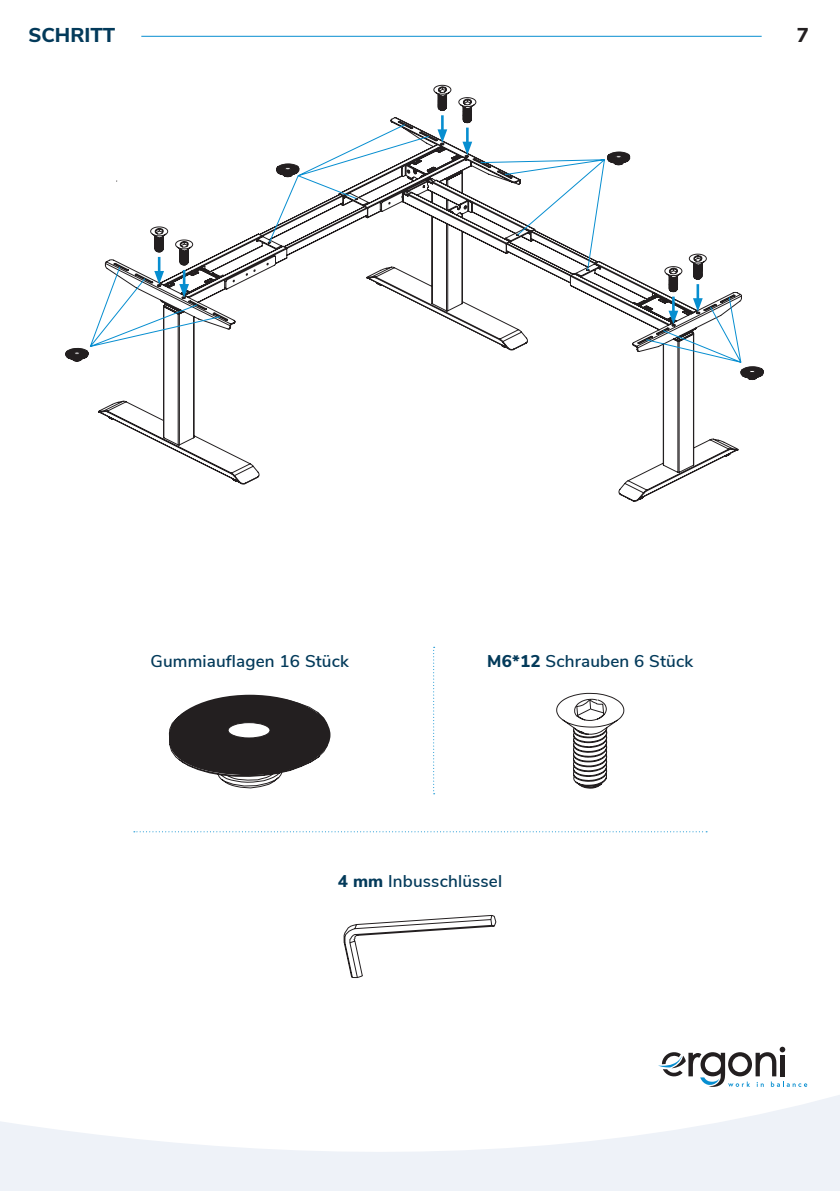
<style>
.page{position:relative;width:840px;height:1191px;background:#fff}
.page>*{position:absolute;margin:0;border:0;box-sizing:border-box;transform-origin:0 0}
.t1{font:800 20px "Nunito Sans";color:#033a5a}
.Kapitel_Nr{font:800 20px "Nunito Sans";color:#231f20}
.Beschreibungstext_8_5_Pt{font:600 17px "Nunito Sans";letter-spacing:.01em;color:#033a5a}
.s1{font-weight:800}
</style>
<div class="page">
<hr style="left:141px;top:36px;width:620px;height:1px;background:#078ed0">
<svg style="left:0;top:1083px;width:839px;height:108px;fill:#f4f7fa"></svg>
<svg style="left:658px;top:1046px;width:148px;height:41px"></svg>
<svg style="left:343px;top:915px;width:153px;height:63px"></svg>
<svg style="left:134px;top:831px;width:572px;height:1px"></svg>
<svg style="left:433px;top:647px;width:1px;height:147px"></svg>
<svg style="left:168px;top:694px;width:162px;height:94px"></svg>
<div style="left:228px;top:722px;width:42px;height:16px;background:#fff;border-radius:50%"></div>
<div style="left:228px;top:722px;width:42px;height:16px;border:1px solid #231f20;border-radius:50%"></div>
<svg style="left:556px;top:693px;width:68px;height:95px"></svg>
<svg style="left:98px;top:144px;width:641px;height:358px"></svg>
<svg style="left:458px;top:97px;width:172px;height:173px"></svg>
<svg style="left:645px;top:254px;width:118px;height:126px"></svg>
<svg style="left:65px;top:226px;width:155px;height:136px"></svg>
<svg style="left:269px;top:85px;width:182px;height:158px"></svg>
<p class="t1" style="left:28px;top:21px;width:88px">SCHRITT</p>
<p class="Kapitel_Nr" style="left:796px;top:21px;width:13px">7</p>
<p class="Beschreibungstext_8_5_Pt" style="left:150px;top:648px;width:200px">Gummiauflagen 16 Stück</p>
<p class="Beschreibungstext_8_5_Pt" style="left:487px;top:648px;width:207px"><span class="s1">M6*12</span> Schrauben 6 Stück</p>
<p class="Beschreibungstext_8_5_Pt" style="left:337px;top:868px;width:166px"><span class="s1">4 mm</span> Inbusschlüssel</p>
</div>
